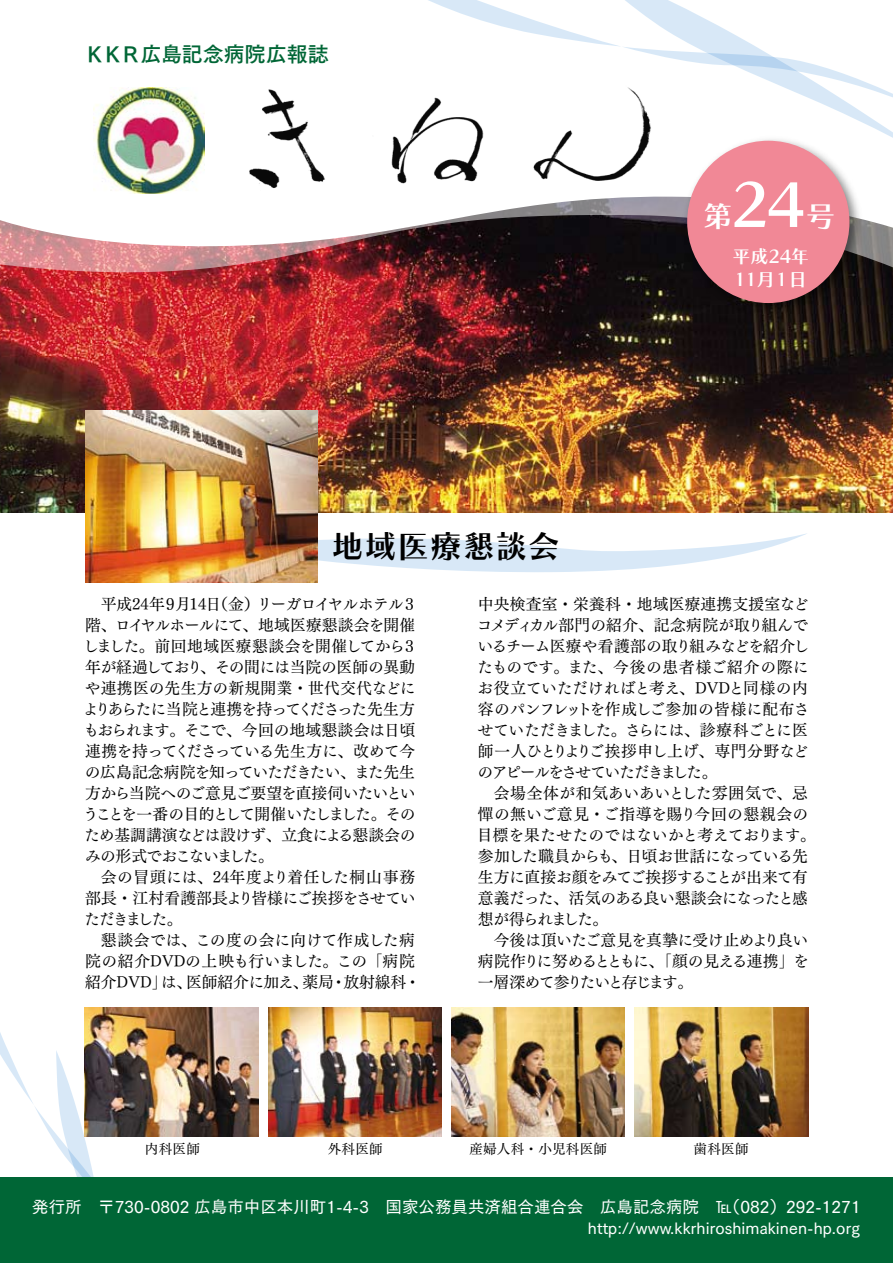
<style>
.page{position:relative;width:893px;height:1263px;background:#fff}
.page>*{position:absolute;margin:0;border:0;box-sizing:border-box;transform-origin:0 0}
.t1{font:31.5px "Chiaro Std B";letter-spacing:.035em;color:#000}
.t2{font:28.95px "Chiaro Std B";color:#fff}
.t3{font:21px "Tsuku Go Pro B";letter-spacing:-.015em;color:#006636}
.t4{font:18px/22.5px "Chiaro Std B";color:#fff}
.t5{font:16.5px "Tsuku Go Pro D";color:#fff}
.t6{font:15.75px/21px "Tsuku Min Pro M";letter-spacing:-.025em;color:#000}
.t7{font:15.75px "Tsuku Go Pro D";letter-spacing:.005em;color:#fff}
.t8{font:13.5px "Tsuku Min Pro M";letter-spacing:.02em;color:#000}
.s1{font-size:60.45px}
</style>
<div class="page">
<img style="left:0;top:285px;width:893px;height:228px">
<img style="left:0;top:248px;width:893px;height:37px">
<svg style="left:0;top:108px;width:893px;height:140px"></svg>
<svg style="left:318px;top:533px;width:489px;height:39px"></svg>
<img style="left:86px;top:410px;width:232px;height:173px">
<img style="left:140px;top:1007px;width:118px;height:129px">
<img style="left:268px;top:1007px;width:174px;height:129px">
<img style="left:451px;top:1007px;width:174px;height:129px">
<img style="left:635px;top:1007px;width:173px;height:129px">
<svg style="left:0;top:1007px;width:140px;height:171px"></svg>
<svg style="left:56px;top:1050px;width:58px;height:128px"></svg>
<div style="left:0;top:1178px;width:893px;height:85px;background:#006636"></div>
<img style="left:679px;top:155px;width:188px;height:165px">
<div style="left:687px;top:141px;width:162px;height:162px;background:#f18896;border-radius:50%"></div>
<svg style="left:428px;top:0;width:153px;height:42px"></svg>
<svg style="left:581px;top:0;width:312px;height:155px"></svg>
<img style="left:94px;top:87px;width:110px;height:107px">
<img style="left:235px;top:80px;width:418px;height:111px">
<h3 class="t3" style="left:84px;top:35px;width:246px">ＫＫＲ広島記念病院広報誌</h3>
<h1 class="t1" style="left:332px;top:526px;width:229px">地域医療懇談会</h1>
<h2 class="t2" style="left:703px;top:198px;width:133px">第<span class="s1">24</span>号</h2>
<p class="t4" style="left:732px;top:245px;width:78px">平成24年<br>11月１日</p>
<p class="t6" style="left:83px;top:591px;width:339px;text-indent:18px">平成24年９月14日（金）リーガロイヤルホテル３階、ロイヤルホールにて、地域医療懇談会を開催しました。前回地域医療懇談会を開催してから３年が経過しており、その間には当院の医師の異動や連携医の先生方の新規開業・世代交代などによりあらたに当院と連携を持ってくださった先生方もおられます。そこで、今回の地域懇談会は日頃連携を持ってくださっている先生方に、改めて今の広島記念病院を知っていただきたい、また先生方から当院へのご意見ご要望を直接伺いたいということを一番の目的として開催いたしました。そのため基調講演などは設けず、立食による懇談会のみの形式でおこないました。<br>　会の冒頭には、24年度より着任した桐山事務部長・江村看護部長より皆様にご挨拶をさせていただきました。<br>　懇談会では、この度の会に向けて作成した病院の紹介DVDの上映も行いました。この「病院紹介DVD」は、医師紹介に加え、薬局・放射線科・</p>
<p class="t6" style="left:477px;top:591px;width:340px">中央検査室・栄養科・地域医療連携支援室などコメディカル部門の紹介、記念病院が取り組んでいるチーム医療や看護部の取り組みなどを紹介したものです。また、今後の患者様ご紹介の際にお役立ていただければと考え、DVDと同様の内容のパンフレットを作成しご参加の皆様に配布させていただきました。さらには、診療科ごとに医師一人ひとりよりご挨拶申し上げ、専門分野などのアピールをさせていただきました。<br>　会場全体が和気あいあいとした雰囲気で、忌憚の無いご意見・ご指導を賜り今回の懇親会の目標を果たせたのではないかと考えております。参加した職員からも、日頃お世話になっている先生方に直接お顔をみてご挨拶することが出来て有意義だった、活気のある良い懇談会になったと感想が得られました。<br>　今後は頂いたご意見を真摯に受け止めより良い病院作りに努めるとともに、「顔の見える連携」を一層深めて参りたいと存じます。</p>
<p class="t8" style="left:145px;top:1137px;width:56px">内科医師</p>
<p class="t8" style="left:328px;top:1137px;width:56px">外科医師</p>
<p class="t8" style="left:469px;top:1137px;width:139px">産婦人科・小児科医師</p>
<p class="t8" style="left:694px;top:1137px;width:56px">歯科医師</p>
<p class="t5" style="left:32px;top:1193px;width:830px">発行所　〒730-0802 広島市中区本川町1-4-3　国家公務員共済組合連合会　広島記念病院　℡（082）292-1271</p>
<p class="t7" style="left:588px;top:1215px;width:274px">http://www.kkrhiroshimakinen-hp.org</p>
</div>
